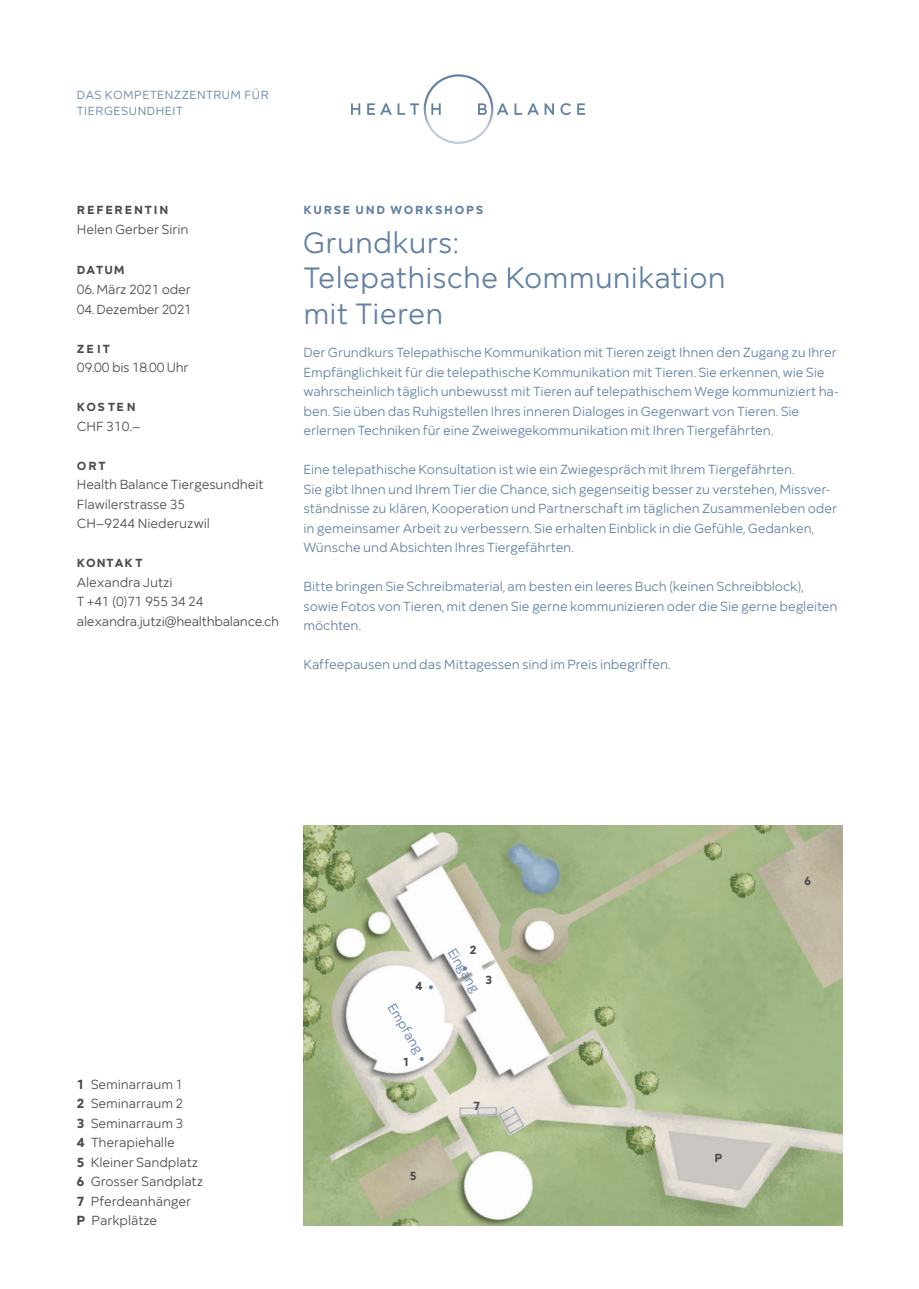
<style>
.page{position:relative;width:919px;height:1289px;background:#fff}
.page>*{position:absolute;margin:0;border:0;box-sizing:border-box;transform-origin:0 0}
.t1{font:30px/35.2px "Mirai";letter-spacing:.005em;color:#6180a4}
.t2{font:13.5px/19.5px "Mirai";letter-spacing:-.01em;color:#6180a4}
.t3{font:13.5px/19.5px "Mirai";letter-spacing:-.01em;color:#4b4c4d}
.t4{font:12px/16.5px "Mirai";letter-spacing:.035em;color:#6180a4}
.t5{font:700 12px "Mirai";letter-spacing:.14em;color:#4b4c4d}
.t6{font:700 12px "Mirai";letter-spacing:.145em;color:#6180a4}
.t7{font:700 12px "Mirai";letter-spacing:.16em;color:#4b4c4d}
.s1{font-weight:700}
</style>
<div class="page">
<img style="left:303px;top:825px;width:539px;height:400px">
<svg style="left:419px;top:1056px;width:4px;height:4px"></svg>
<svg style="left:463px;top:966px;width:4px;height:4px"></svg>
<svg style="left:429px;top:985px;width:4px;height:4px"></svg>
<svg style="left:351px;top:103px;width:9px;height:12px"></svg>
<svg style="left:367px;top:74px;width:141px;height:70px"></svg>
<svg style="left:514px;top:103px;width:40px;height:12px"></svg>
<svg style="left:560px;top:103px;width:11px;height:12px"></svg>
<svg style="left:577px;top:103px;width:8px;height:12px"></svg>
<p class="t4" style="left:77px;top:85px;width:193px">DAS KOMPETENZZENTRUM FÜR<br>TIERGESUNDHEIT</p>
<p class="t7" style="left:77px;top:200px;width:93px">REFERENTIN</p>
<p class="t3" style="left:77px;top:218px;width:113px">Helen Gerber Sirin</p>
<p class="t5" style="left:77px;top:260px;width:49px">DATUM</p>
<p class="t3" style="left:77px;top:278px;width:115px">06. März 2021 oder</p>
<p class="t3" style="left:77px;top:298px;width:117px">04. Dezember 2021</p>
<p class="t5" style="left:77px;top:339px;width:34px">ZE IT</p>
<p class="t3" style="left:77px;top:357px;width:113px">09.00 bis 18.00 Uhr</p>
<p class="t5" style="left:77px;top:397px;width:60px">KOS TE N</p>
<p class="t3" style="left:77px;top:415px;width:65px">CHF 310.–</p>
<p class="t5" style="left:77px;top:456px;width:30px">ORT</p>
<p class="t3" style="left:77px;top:473px;width:188px">Health Balance Tiergesundheit<br>Flawilerstrasse 35<br>CH–9244 Niederuzwil</p>
<p class="t5" style="left:77px;top:553px;width:67px">KONTAK T</p>
<p class="t3" style="left:77px;top:571px;width:204px">Alexandra Jutzi<br>T +41 (0)71 955 34 24 alexandra.jutzi@healthbalance.ch</p>
<p class="t6" style="left:303px;top:200px;width:181px">KURSE UND WORKSHOPS</p>
<h1 class="t1" style="left:303px;top:223px;width:424px">Grundkurs:<br>Telepathische Kommunikation mit Tieren</h1>
<p class="t2" style="left:303px;top:342px;width:536px">Der Grundkurs Telepathische Kommunikation mit Tieren zeigt Ihnen den Zugang zu Ihrer Empfänglichkeit für die telepathische Kommunikation mit Tieren. Sie erkennen, wie Sie wahrscheinlich täglich unbewusst mit Tieren auf telepathischem Wege kommuniziert ha&shy;ben. Sie üben das Ruhigstellen Ihres inneren Dialoges in Gegenwart von Tieren. Sie erlernen Techniken für eine Zweiwegekommunikation mit Ihren Tiergefährten.</p>
<p class="t2" style="left:303px;top:459px;width:535px">Eine telepathische Konsultation ist wie ein Zwiegespräch mit Ihrem Tiergefährten.<br>Sie gibt Ihnen und Ihrem Tier die Chance, sich gegenseitig besser zu verstehen, Missver&shy;ständnisse zu klären, Kooperation und Partnerschaft im täglichen Zusammenleben oder in gemeinsamer Arbeit zu verbessern. Sie erhalten Einblick in die Gefühle, Gedanken, Wünsche und Absichten Ihres Tiergefährten.</p>
<p class="t2" style="left:303px;top:576px;width:535px">Bitte bringen Sie Schreibmaterial, am besten ein leeres Buch (keinen Schreibblock), sowie Fotos von Tieren, mit denen Sie gerne kommunizieren oder die Sie gerne begleiten möchten.</p>
<p class="t2" style="left:303px;top:654px;width:368px">Kaffeepausen und das Mittagessen sind im Preis inbegriffen.</p>
<p class="t3" style="left:77px;top:1073px;width:128px"><span class="s1">1</span> Seminarraum 1<br><span class="s1">2</span> Seminarraum 2<br><span class="s1">3</span> Seminarraum 3<br><span class="s1">4</span> Therapiehalle<br><span class="s1">5</span> Kleiner Sandplatz<br><span class="s1">6</span> Grosser Sandplatz<br><span class="s1">7</span> Pferdeanhänger<br><span class="s1">P</span> Parkplätze</p>
<p class="t5" style="left:415px;top:976px;width:9px">4</p>
<p class="t2" style="left:400px;top:998px;width:57px;rotate:59deg">Empfang</p>
<p class="t5" style="left:402px;top:1051px;width:9px">1</p>
<p class="t5" style="left:409px;top:1166px;width:9px">5</p>
<p class="t5" style="left:469px;top:940px;width:9px">2</p>
<p class="t2" style="left:460px;top:943px;width:51px;rotate:59deg">Eingang</p>
<p class="t5" style="left:485px;top:970px;width:9px">3</p>
<p class="t5" style="left:473px;top:1095px;width:9px">7</p>
<p class="t5" style="left:804px;top:871px;width:9px">6</p>
<p class="t5" style="left:714px;top:1147px;width:9px">P</p>
</div>
